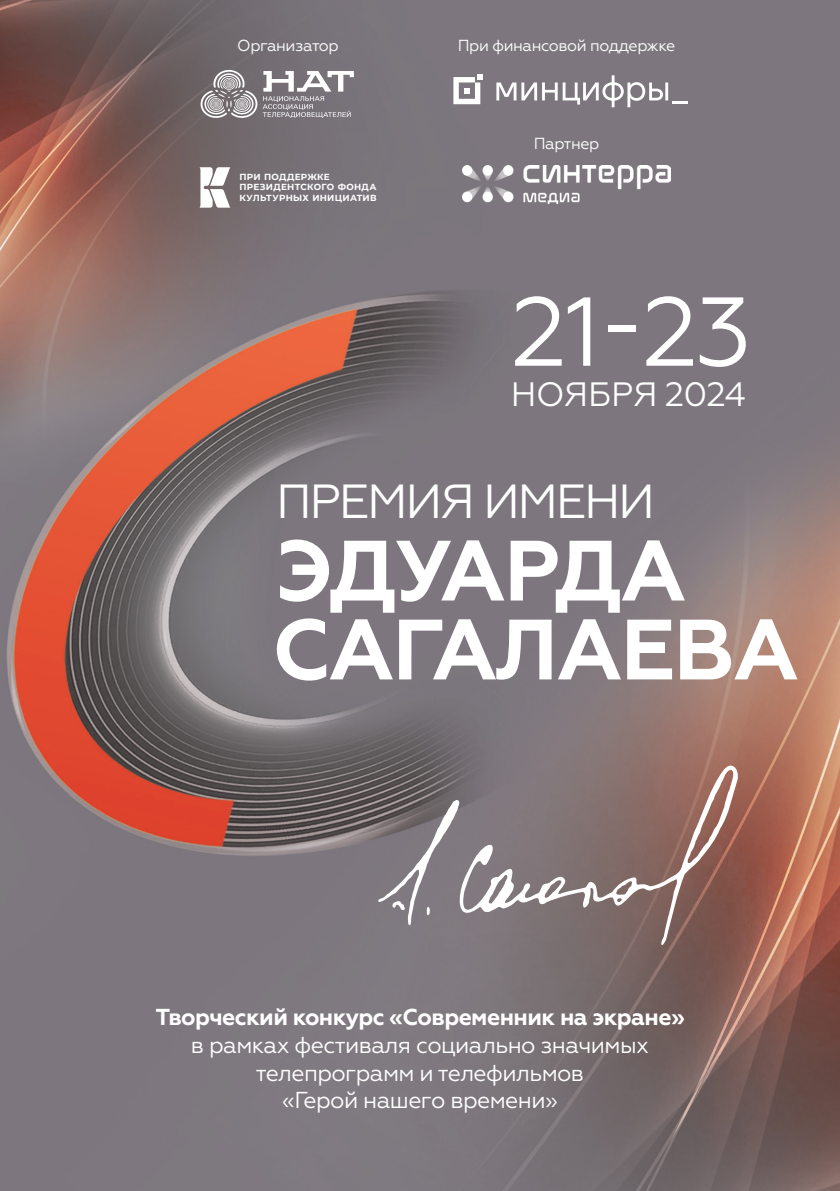
<style>
.page{position:relative;width:840px;height:1191px;background:#fff}
.page>*{position:absolute;margin:0;border:0;box-sizing:border-box;transform-origin:0 0}
.t1{font:97.6px "Geometria";color:#fff}
.t2{font:700 85.4px/78.8px "Geometria";letter-spacing:-.02em;color:#fff}
.t3{font:47.8px "Geometria";letter-spacing:-.05em;color:#fff}
.t4{font:33.8px "Geometria";letter-spacing:-.025em;color:#fff}
.t5{font:23px/27.6px "Geometria";letter-spacing:-.025em;color:#fff;text-align:center}
.t6{font:700 23px "Geometria";letter-spacing:-.025em;color:#fff}
.t7{font:16px "Geometria";letter-spacing:-.025em;color:#fff}
.t8{font:700 8.8px/10.6px "Montserrat";letter-spacing:.03em;color:#fff}
</style>
<div class="page">
<img style="left:0;top:0;width:839px;height:1191px">
<svg style="left:199px;top:68px;width:155px;height:51px;background:#969195"></svg>
<svg style="left:199px;top:167px;width:31px;height:41px"></svg>
<svg style="left:453px;top:74px;width:29px;height:30px"></svg>
<svg style="left:496px;top:75px;width:191px;height:32px"></svg>
<img style="left:462px;top:166px;width:208px;height:37px">
<svg style="left:457px;top:759px;width:282px;height:191px;background:#8c7776"></svg>
<svg style="left:377px;top:799px;width:83px;height:126px;background:#888287"></svg>
<p class="t7" style="left:237px;top:36px;width:103px">Организатор</p>
<p class="t7" style="left:457px;top:36px;width:219px">При финансовой поддержке</p>
<p class="t8" style="left:239px;top:171px;width:138px">ПРИ ПОДДЕРЖКЕ<br>ПРЕЗИДЕНТСКОГО ФОНДА<br>КУЛЬТУРНЫХ ИНИЦИАТИВ</p>
<p class="t7" style="left:533px;top:134px;width:67px">Партнер</p>
<h1 class="t1" style="left:510px;top:275px;width:242px">21-23</h1>
<h3 class="t4" style="left:510px;top:375px;width:236px">НОЯБРЯ 2024</h3>
<h3 class="t3" style="left:276px;top:474px;width:380px">ПРЕМИЯ ИМЕНИ</h3>
<h2 class="t2" style="left:272px;top:532px;width:528px">ЭДУАРДА<br>САГАЛАЕВА</h2>
<p class="t6" style="left:155px;top:1003px;width:530px">Творческий конкурс «Современник на экране»</p>
<p class="t5" style="left:191px;top:1031px;width:459px">в рамках фестиваля социально значимых телепрограмм и телефильмов<br>«Герой нашего времени»</p>
</div>
